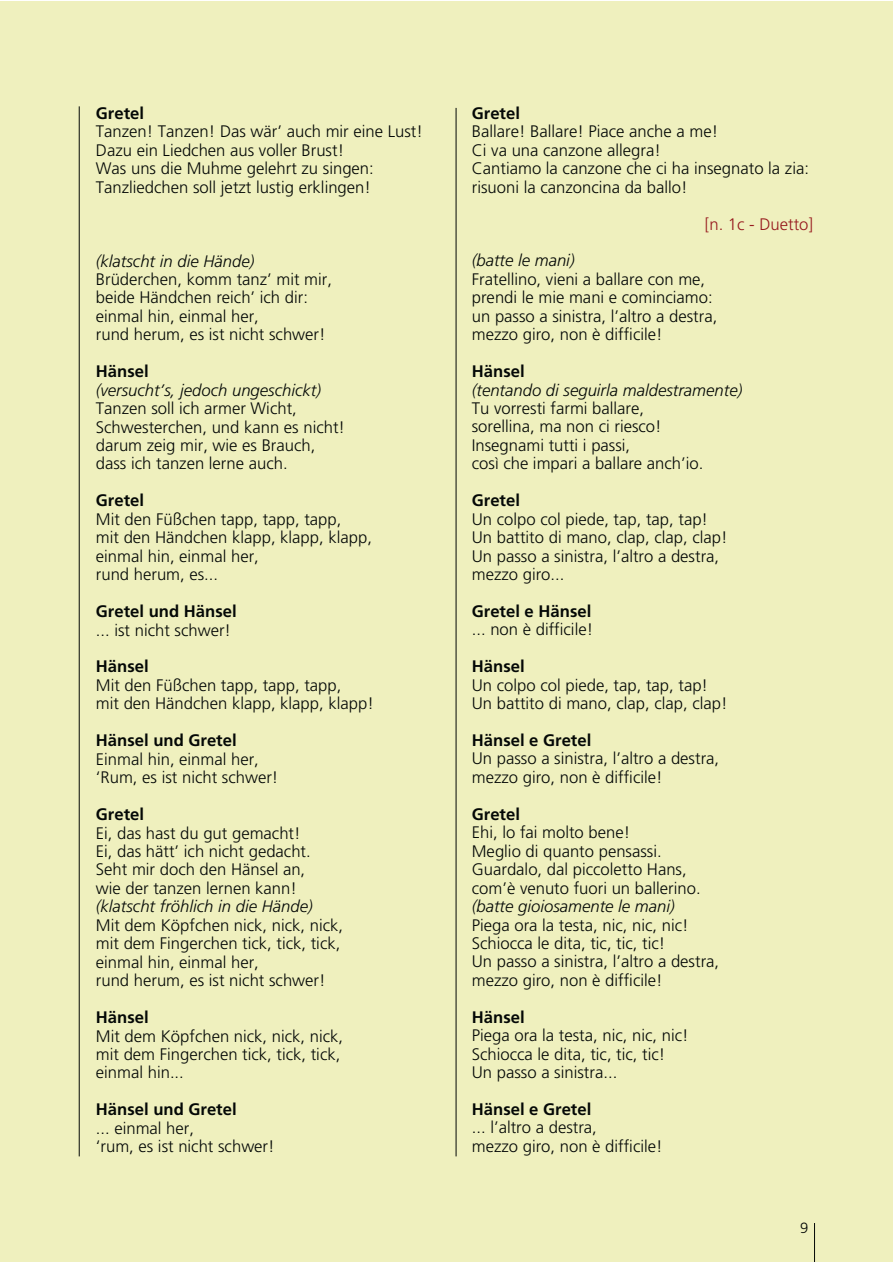
<style>
.page{position:relative;width:893px;height:1263px;background:#fff}
.page>*{position:absolute;margin:0;border:0;box-sizing:border-box;transform-origin:0 0}
.t1{font:300 16.65px/18.5px "Frutiger LT Std";color:#040806}
.t2{font:700 16.65px "Frutiger LT Std";color:#040806}
.t3{font:italic 300 16.65px "Frutiger LT Std";color:#040806}
.t4{font:300 16.65px "Frutiger LT Std";color:#971a1e}
.t5{font:300 14.85px "Frutiger LT Std";color:#040806}
</style>
<div class="page">
<div style="left:0;top:1px;width:893px;height:1260px;background:#eff0be"></div>
<hr style="left:814px;top:1223px;width:1px;height:38px;background:#040806">
<hr style="left:456px;top:108px;width:1px;height:1048px;background:#040806">
<hr style="left:79px;top:106px;width:1px;height:1050px;background:#040806">
<p class="t2" style="left:96px;top:106px;width:50px">Gretel</p>
<p class="t1" style="left:96px;top:123px;width:328px">Tanzen! Tanzen! Das wär’ auch mir eine Lust!<br>Dazu ein Liedchen aus voller Brust!<br>Was uns die Muhme gelehrt zu singen:<br>Tanzliedchen soll jetzt lustig erklingen!</p>
<p class="t3" style="left:96px;top:253px;width:160px">(klatscht in die Hände)</p>
<p class="t1" style="left:96px;top:271px;width:238px">Brüderchen, komm tanz’ mit mir, beide Händchen reich’ ich dir: einmal hin, einmal her,<br>rund herum, es ist nicht schwer!</p>
<p class="t2" style="left:96px;top:364px;width:54px">Hänsel</p>
<p class="t3" style="left:96px;top:383px;width:227px">(versucht’s, jedoch ungeschickt)</p>
<p class="t1" style="left:96px;top:400px;width:251px">Tanzen soll ich armer Wicht,<br>Schwesterchen, und kann es nicht! darum zeig mir, wie es Brauch, dass ich tanzen lerne auch.</p>
<p class="t2" style="left:96px;top:493px;width:50px">Gretel</p>
<p class="t1" style="left:96px;top:511px;width:278px">Mit den Füßchen tapp, tapp, tapp,<br>mit den Händchen klapp, klapp, klapp, einmal hin, einmal her,<br>rund herum, es...</p>
<p class="t2" style="left:96px;top:604px;width:142px">Gretel und Hänsel</p>
<p class="t1" style="left:96px;top:621px;width:137px">... ist nicht schwer!</p>
<p class="t2" style="left:96px;top:659px;width:54px">Hänsel</p>
<p class="t1" style="left:96px;top:677px;width:279px">Mit den Füßchen tapp, tapp, tapp,<br>mit den Händchen klapp, klapp, klapp!</p>
<p class="t2" style="left:96px;top:733px;width:142px">Hänsel und Gretel</p>
<p class="t1" style="left:96px;top:750px;width:184px">Einmal hin, einmal her, ‘Rum, es ist nicht schwer!</p>
<p class="t2" style="left:96px;top:807px;width:50px">Gretel</p>
<p class="t1" style="left:96px;top:824px;width:216px">Ei, das hast du gut gemacht!<br>Ei, das hätt’ ich nicht gedacht.<br>Seht mir doch den Hänsel an, wie der tanzen lernen kann!</p>
<p class="t3" style="left:96px;top:899px;width:218px">(klatscht fröhlich in die Hände)</p>
<p class="t1" style="left:96px;top:917px;width:249px">Mit dem Köpfchen nick, nick, nick, mit dem Fingerchen tick, tick, tick, einmal hin, einmal her,<br>rund herum, es ist nicht schwer!</p>
<p class="t2" style="left:96px;top:1010px;width:54px">Hänsel</p>
<p class="t1" style="left:96px;top:1027px;width:249px">Mit dem Köpfchen nick, nick, nick, mit dem Fingerchen tick, tick, tick, einmal hin...</p>
<p class="t2" style="left:96px;top:1102px;width:142px">Hänsel und Gretel</p>
<p class="t1" style="left:96px;top:1120px;width:180px">... einmal her,<br>‘rum, es ist nicht schwer!</p>
<p class="t2" style="left:472px;top:106px;width:50px">Gretel</p>
<p class="t1" style="left:472px;top:123px;width:339px">Ballare! Ballare! Piace anche a me!<br>Ci va una canzone allegra!<br>Cantiamo la canzone che ci ha insegnato la zia: risuoni la canzoncina da ballo!</p>
<p class="t4" style="left:705px;top:217px;width:110px">[n. 1c - Duetto]</p>
<p class="t3" style="left:472px;top:253px;width:104px">(batte le mani)</p>
<p class="t1" style="left:472px;top:271px;width:247px">Fratellino, vieni a ballare con me, prendi le mie mani e cominciamo: un passo a sinistra, l’altro a destra, mezzo giro, non è difficile!</p>
<p class="t2" style="left:472px;top:364px;width:54px">Hänsel</p>
<p class="t3" style="left:472px;top:383px;width:272px">(tentando di seguirla maldestramente)</p>
<p class="t1" style="left:472px;top:400px;width:233px">Tu vorresti farmi ballare, sorellina, ma non ci riesco!<br>Insegnami tutti i passi,<br>così che impari a ballare anch’io.</p>
<p class="t2" style="left:472px;top:493px;width:50px">Gretel</p>
<p class="t1" style="left:472px;top:510px;width:257px">Un colpo col piede, tap, tap, tap!<br>Un battito di mano, clap, clap, clap!<br>Un passo a sinistra, l’altro a destra, mezzo giro...</p>
<p class="t2" style="left:472px;top:604px;width:121px">Gretel e Hänsel</p>
<p class="t1" style="left:472px;top:621px;width:123px">... non è difficile!</p>
<p class="t2" style="left:472px;top:659px;width:54px">Hänsel</p>
<p class="t1" style="left:472px;top:676px;width:257px">Un colpo col piede, tap, tap, tap!<br>Un battito di mano, clap, clap, clap!</p>
<p class="t2" style="left:472px;top:733px;width:121px">Hänsel e Gretel</p>
<p class="t1" style="left:472px;top:750px;width:249px">Un passo a sinistra, l’altro a destra, mezzo giro, non è difficile!</p>
<p class="t2" style="left:472px;top:807px;width:50px">Gretel</p>
<p class="t1" style="left:472px;top:824px;width:230px">Ehi, lo fai molto bene!<br>Meglio di quanto pensassi.<br>Guardalo, dal piccoletto Hans, com’è venuto fuori un ballerino.</p>
<p class="t3" style="left:472px;top:899px;width:204px">(batte gioiosamente le mani)</p>
<p class="t1" style="left:472px;top:916px;width:249px">Piega ora la testa, nic, nic, nic!<br>Schiocca le dita, tic, tic, tic!<br>Un passo a sinistra, l’altro a destra, mezzo giro, non è difficile!</p>
<p class="t2" style="left:472px;top:1010px;width:54px">Hänsel</p>
<p class="t1" style="left:472px;top:1027px;width:218px">Piega ora la testa, nic, nic, nic!<br>Schiocca le dita, tic, tic, tic!<br>Un passo a sinistra...</p>
<p class="t2" style="left:472px;top:1102px;width:121px">Hänsel e Gretel</p>
<p class="t1" style="left:472px;top:1119px;width:192px">... l’altro a destra,<br>mezzo giro, non è difficile!</p>
<p class="t5" style="left:800px;top:1221px;width:10px">9</p>
</div>
